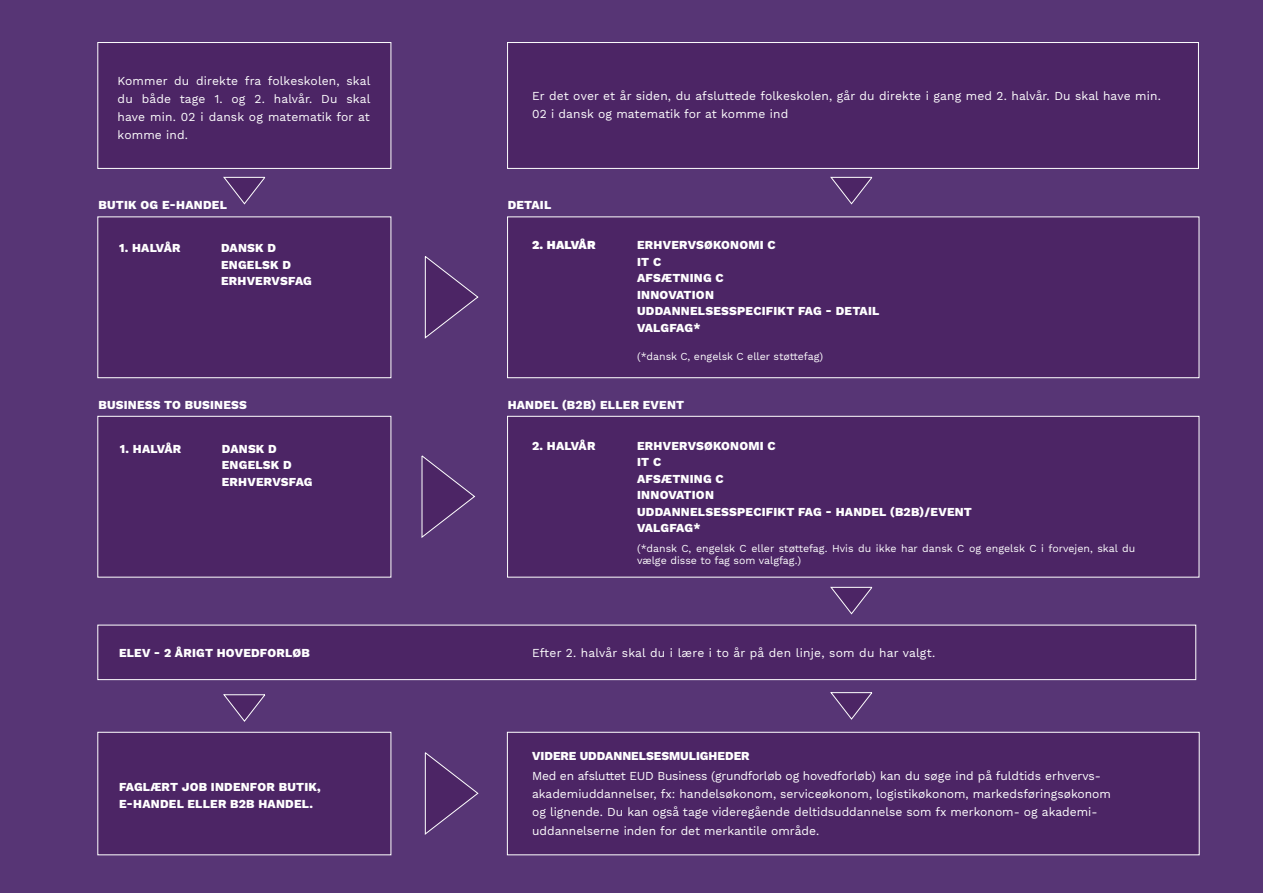
<style>
.page{position:relative;width:1263px;height:893px;background:#573575}
.page>*{position:absolute;margin:0;border:0;box-sizing:border-box;transform-origin:0 0}
.t1{font:12px/18px "Work Sans";color:#fff}
.t2{font:800 12px/16.5px "Work Sans";letter-spacing:.02em;color:#fff}
.t3{font:12px "Work Sans";letter-spacing:.02em;color:#fff}
.t4{font:800 12px "Work Sans";color:#fff}
.t5{font:900 12px "Work Sans";letter-spacing:.02em;color:#fff}
.t6{font:10.5px/12px "Work Sans";color:#fff}
</style>
<div class="page">
<div style="left:507px;top:217px;width:692px;height:161px;background:#4c2565;border:1px solid #fff"></div>
<div style="left:98px;top:625px;width:1098px;height:55px;background:#4c2565;border:1px solid #fff"></div>
<div style="left:98px;top:217px;width:293px;height:161px;background:#4c2565;border:1px solid #fff"></div>
<div style="left:507px;top:732px;width:692px;height:123px;background:#4c2565;border:1px solid #fff"></div>
<div style="left:98px;top:732px;width:293px;height:123px;background:#4c2565;border:1px solid #fff"></div>
<svg style="left:425px;top:256px;width:53px;height:82px"></svg>
<svg style="left:425px;top:752px;width:53px;height:82px"></svg>
<svg style="left:830px;top:692px;width:42px;height:27px"></svg>
<svg style="left:223px;top:694px;width:42px;height:28px"></svg>
<svg style="left:830px;top:587px;width:42px;height:27px"></svg>
<div style="left:98px;top:416px;width:293px;height:161px;background:#4c2565;border:1px solid #fff"></div>
<div style="left:507px;top:416px;width:692px;height:161px;background:#4c2565;border:1px solid #fff"></div>
<div style="left:98px;top:42px;width:293px;height:127px;background:#4c2565;border:1px solid #fff"></div>
<div style="left:507px;top:42px;width:691px;height:127px;background:#4c2565;border:1px solid #fff"></div>
<svg style="left:422px;top:455px;width:53px;height:83px"></svg>
<svg style="left:830px;top:177px;width:42px;height:27px"></svg>
<svg style="left:223px;top:177px;width:42px;height:27px"></svg>
<p class="t1" style="left:118px;top:72px;width:254px;text-align:justify">Kommer du direkte fra folkeskolen, skal du både tage 1. og 2. halvår. Du skal have min. 02 i dansk og matematik for at komme ind.</p>
<p class="t2" style="left:99px;top:198px;width:130px">BUTIK OG E-HANDEL</p>
<p class="t2" style="left:119px;top:241px;width:63px">1. HALVÅR</p>
<p class="t2" style="left:221px;top:241px;width:92px">DANSK D<br>ENGELSK D<br>ERHVERVSFAG</p>
<p class="t2" style="left:99px;top:397px;width:150px">BUSINESS TO BUSINESS</p>
<p class="t2" style="left:120px;top:441px;width:63px">1. HALVÅR</p>
<p class="t2" style="left:222px;top:441px;width:92px">DANSK D<br>ENGELSK D<br>ERHVERVSFAG</p>
<p class="t1" style="left:532px;top:88px;width:630px">Er det over et år siden, du afsluttede folkeskolen, går du direkte i gang med 2. halvår. Du skal have min.<br>02 i dansk og matematik for at komme ind</p>
<p class="t2" style="left:508px;top:198px;width:45px">DETAIL</p>
<p class="t5" style="left:532px;top:238px;width:65px">2. HALVÅR</p>
<p class="t2" style="left:637px;top:237px;width:244px">ERHVERVSØKONOMI C<br>IT C<br>AFSÆTNING C<br>INNOVATION<br>UDDANNELSESSPECIFIKT FAG - DETAIL<br>VALGFAG*</p>
<p class="t6" style="left:637px;top:351px;width:187px">(*dansk C, engelsk C eller støttefag)</p>
<p class="t2" style="left:508px;top:397px;width:178px">HANDEL (B2B) ELLER EVENT</p>
<p class="t2" style="left:637px;top:438px;width:336px">ERHVERVSØKONOMI C<br>IT C<br>AFSÆTNING C<br>INNOVATION<br>UDDANNELSESSPECIFIKT FAG - HANDEL (B2B)/EVENT<br>VALGFAG*</p>
<p class="t2" style="left:532px;top:438px;width:65px">2. HALVÅR</p>
<p class="t6" style="left:637px;top:543px;width:500px">(*dansk C, engelsk C eller støttefag. Hvis du ikke har dansk C og engelsk C i forvejen, skal du vælge disse to fag som valgfag.)</p>
<p class="t2" style="left:119px;top:645px;width:192px">ELEV - 2 ÅRIGT HOVEDFORLØB</p>
<p class="t3" style="left:532px;top:646px;width:405px">Efter 2. halvår skal du i lære i to år på den linje, som du har valgt.</p>
<p class="t2" style="left:119px;top:779px;width:203px">FAGLÆRT JOB INDENFOR BUTIK,<br>E-HANDEL ELLER B2B HANDEL.</p>
<p class="t4" style="left:532px;top:749px;width:219px">VIDERE UDDANNELSESMULIGHEDER</p>
<p class="t1" style="left:532px;top:767px;width:580px">Med en afsluttet EUD Business (grundforløb og hovedforløb) kan du søge ind på fuldtids erhvervs&shy;akademiuddannelser, fx: handelsøkonom, serviceøkonom, logistikøkonom, markedsføringsøkonom og lignende. Du kan også tage videregående deltidsuddannelse som fx merkonom- og akademi-</p>
<p class="t1" style="left:532px;top:823px;width:289px">uddannelserne inden for det merkantile område.</p>
</div>
